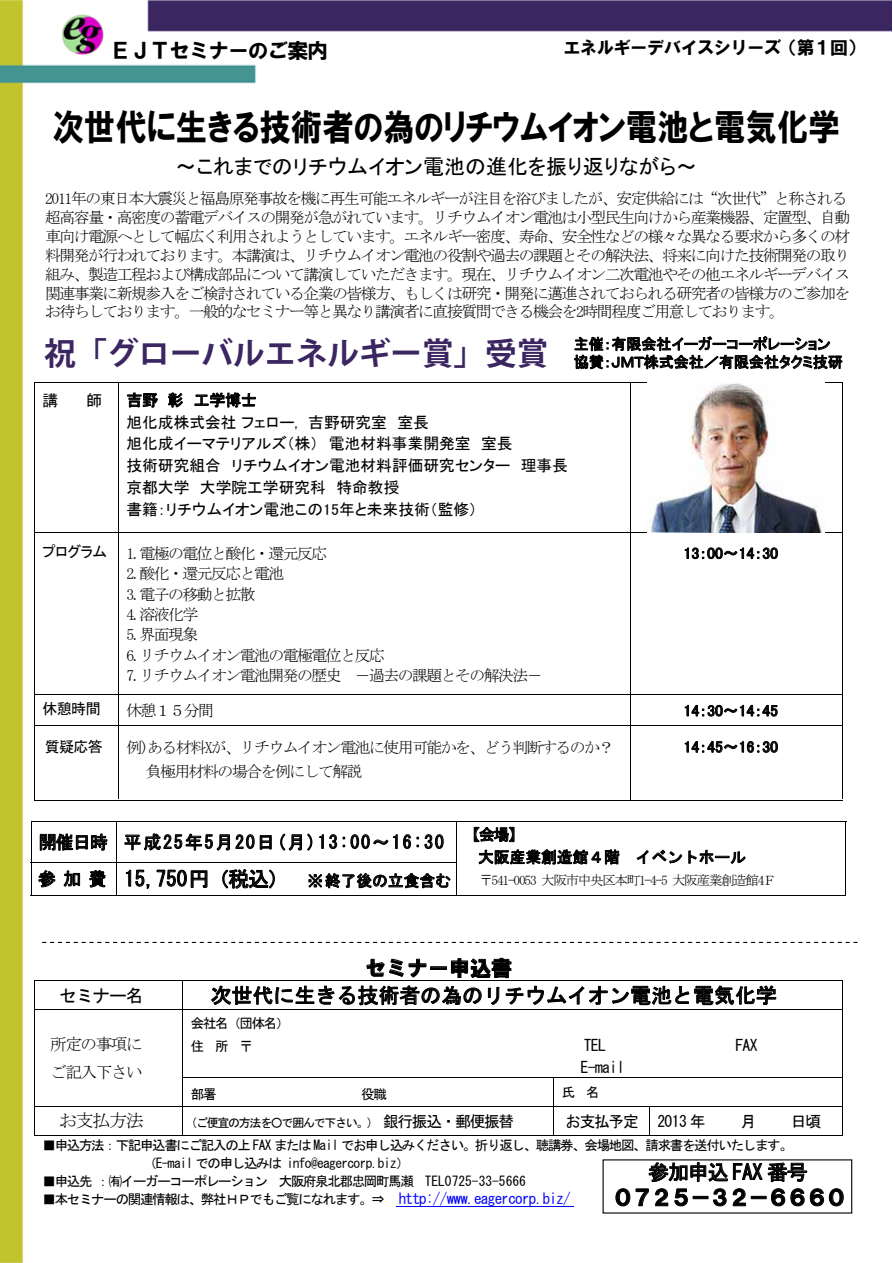
<style>
.page{position:relative;width:893px;height:1263px;background:#fff}
.page>*{position:absolute;margin:0;border:0;box-sizing:border-box;transform-origin:0 0}
.t1{font:36.45px "HGP Soei Kakugothic UB";color:#000;scale:.87 1}
.t2{font:700 31.5px "Koz Go Pr 6 N";color:#3b2661}
.t3{font:21px "MS Gothic";color:#000}
.t4{font:21px "MS P Gothic";color:#000}
.t5{font:21px "HG Soei Kakugothic UB";letter-spacing:-.06em;color:#000}
.t6{font:21px "MS Gothic";letter-spacing:-.055em;color:#000}
.t7{font:21px "HG Soei Kakugothic UB";color:#000}
.t8{font:18px "MS Gothic";letter-spacing:.1em;color:#000}
.t9{font:18px "HG Soei Kakugothic UB";letter-spacing:-.075em;color:#000}
.t10{font:18px "MS Mincho";letter-spacing:-.075em;color:#000}
.t11{font:16.5px/28px "MS Mincho";letter-spacing:-.075em;color:#000}
.t12{font:15.75px/18.9px "MS Mincho";letter-spacing:-.09em;color:#000}
.t13{font:15.75px/21.9px "MS P Gothic";color:#000}
.t14{font:15.75px/22.5px "MS Gothic";color:#000}
.t15{font:15.75px "MS Gothic";letter-spacing:-.04em;color:#000}
.t16{font:15.75px "MS Gothic";letter-spacing:-.08em;color:#000}
.t17{font:15px/18px "MS P Gothic";color:#000}
.t18{font:13.5px/22.5px "MS Gothic";letter-spacing:-.1em;color:#000}
.t19{font:13.5px "MS Mincho";letter-spacing:-.095em;color:#000}
.t20{font:12px "MS Gothic";letter-spacing:-.105em;color:#000}
.s1{font-family:"MS P Gothic";font-size:15px}
.s2{font-size:18px}
.s3{font-size:15.75px}
.s4{font-size:15px;color:#00f}
</style>
<div class="page">
<img style="left:0;top:0;width:891px;height:1263px">
<svg style="left:574px;top:336px;width:268px;height:42px"></svg>
<svg style="left:40px;top:834px;width:67px;height:16px"></svg>
<hr style="left:31px;top:821px;width:815px;height:1px;background:#000">
<hr style="left:31px;top:822px;width:1px;height:40px;background:#000">
<hr style="left:116px;top:822px;width:1px;height:40px;background:#000">
<hr style="left:456px;top:822px;width:1px;height:40px;background:#000">
<hr style="left:845px;top:822px;width:1px;height:40px;background:#000">
<svg style="left:38px;top:870px;width:17px;height:17px"></svg>
<svg style="left:64px;top:871px;width:16px;height:16px"></svg>
<svg style="left:89px;top:870px;width:17px;height:18px"></svg>
<svg style="left:125px;top:833px;width:325px;height:56px"></svg>
<svg style="left:474px;top:827px;width:145px;height:38px"></svg>
<svg style="left:637px;top:850px;width:45px;height:14px"></svg>
<svg style="left:688px;top:850px;width:57px;height:14px"></svg>
<hr style="left:31px;top:862px;width:426px;height:1px;background:#000">
<hr style="left:31px;top:863px;width:1px;height:33px;background:#000">
<hr style="left:31px;top:895px;width:85px;height:1px;background:#000">
<hr style="left:116px;top:863px;width:1px;height:33px;background:#000">
<hr style="left:117px;top:895px;width:339px;height:1px;background:#000">
<hr style="left:456px;top:863px;width:1px;height:33px;background:#000">
<hr style="left:457px;top:895px;width:388px;height:1px;background:#000">
<hr style="left:845px;top:863px;width:1px;height:33px;background:#000">
<svg style="left:127px;top:393px;width:31px;height:14px"></svg>
<svg style="left:168px;top:393px;width:15px;height:14px"></svg>
<svg style="left:195px;top:392px;width:61px;height:15px"></svg>
<svg style="left:685px;top:548px;width:92px;height:11px"></svg>
<hr style="left:34px;top:382px;width:809px;height:1px;background:#000">
<hr style="left:630px;top:383px;width:1px;height:417px;background:#000">
<hr style="left:34px;top:533px;width:809px;height:1px;background:#000">
<hr style="left:34px;top:382px;width:1px;height:417px;background:#000">
<hr style="left:118px;top:383px;width:1px;height:416px;background:#000">
<hr style="left:842px;top:382px;width:1px;height:417px;background:#000">
<hr style="left:34px;top:725px;width:809px;height:1px;background:#000">
<svg style="left:367px;top:959px;width:59px;height:18px"></svg>
<div style="left:430px;top:967px;width:17px;height:3px;border:1px solid #000"></div>
<svg style="left:451px;top:958px;width:60px;height:20px"></svg>
<svg style="left:211px;top:985px;width:271px;height:24px"></svg>
<svg style="left:488px;top:987px;width:11px;height:18px"></svg>
<svg style="left:506px;top:985px;width:270px;height:28px"></svg>
<hr style="left:34px;top:981px;width:809px;height:1px;background:#000">
<svg style="left:34px;top:982px;width:1px;height:27px"></svg>
<svg style="left:182px;top:982px;width:1px;height:27px"></svg>
<svg style="left:842px;top:982px;width:1px;height:27px"></svg>
<hr style="left:34px;top:1009px;width:809px;height:1px;background:#000">
<hr style="left:34px;top:1010px;width:1px;height:68px;background:#000">
<hr style="left:182px;top:1010px;width:1px;height:68px;background:#000">
<hr style="left:842px;top:1010px;width:1px;height:68px;background:#000">
<hr style="left:182px;top:1078px;width:372px;height:1px;background:#000">
<hr style="left:554px;top:1078px;width:288px;height:1px;background:#000">
<hr style="left:34px;top:1106px;width:809px;height:1px;background:#000">
<svg style="left:34px;top:1078px;width:1px;height:57px"></svg>
<hr style="left:34px;top:1135px;width:148px;height:1px;background:#000">
<svg style="left:182px;top:1079px;width:1px;height:57px"></svg>
<hr style="left:183px;top:1135px;width:370px;height:1px;background:#000">
<svg style="left:553px;top:1079px;width:1px;height:57px"></svg>
<hr style="left:554px;top:1135px;width:95px;height:1px;background:#000">
<svg style="left:649px;top:1107px;width:1px;height:28px"></svg>
<hr style="left:649px;top:1135px;width:193px;height:1px;background:#000">
<svg style="left:842px;top:1078px;width:1px;height:58px"></svg>
<hr style="left:396px;top:1206px;width:178px;height:1px;background:#00f">
<svg style="left:43px;top:942px;width:817px;height:1px"></svg>
<svg style="left:648px;top:1162px;width:159px;height:20px"></svg>
<svg style="left:615px;top:1188px;width:15px;height:18px"></svg>
<svg style="left:636px;top:1188px;width:13px;height:18px"></svg>
<svg style="left:655px;top:1188px;width:13px;height:18px"></svg>
<svg style="left:674px;top:1188px;width:14px;height:19px"></svg>
<div style="left:693px;top:1196px;width:15px;height:3px;border:1px solid #000"></div>
<svg style="left:713px;top:1188px;width:13px;height:18px"></svg>
<svg style="left:733px;top:1188px;width:13px;height:18px"></svg>
<div style="left:751px;top:1196px;width:15px;height:3px;border:1px solid #000"></div>
<svg style="left:771px;top:1188px;width:33px;height:19px"></svg>
<svg style="left:810px;top:1188px;width:33px;height:19px"></svg>
<svg style="left:685px;top:741px;width:92px;height:12px"></svg>
<hr style="left:34px;top:800px;width:808px;height:1px;background:#000">
<img style="left:647px;top:383px;width:178px;height:149px">
<hr style="left:34px;top:694px;width:809px;height:1px;background:#000">
<svg style="left:685px;top:705px;width:92px;height:11px"></svg>
<h3 class="t5" style="left:110px;top:40px;width:219px">ＥＪＴセミナーのご案内</h3>
<p class="t9" style="left:563px;top:39px;width:303px">エネルギーデバイスシリーズ（第１回）</p>
<h1 class="t1" style="left:52px;top:108px;width:907px">次世代に生きる技術者の為のリチウムイオン電池と電気化学</h1>
<h3 class="t4" style="left:176px;top:156px;width:523px">～これまでのリチウムイオン電池の進化を振り返りながら～</h3>
<p class="t12" style="left:45px;top:189px;width:806px">2011年の東日本大震災と福島原発事故を機に再生可能エネルギーが注目を浴びましたが、安定供給には“次世代”と称される超高容量・高密度の蓄電デバイスの開発が急がれています。リチウムイオン電池は小型民生向けから産業機器、定置型、自動車向け電源へとして幅広く利用されようとしています。エネルギー密度、寿命、安全性などの様々な異なる要求から多くの材料開発が行われております。本講演は、リチウムイオン電池の役割や過去の課題とその解決法、将来に向けた技術開発の取り組み、製造工程および構成部品について講演していただきます。現在、リチウムイオン二次電池やその他エネルギーデバイス関連事業に新規参入をご検討されている企業の皆様方、もしくは研究・開発に邁進されておられる研究者の皆様方のご参加をお待ちしております。一般的なセミナー等と異なり講演者に直接質問できる機会を2時間程度ご用意しております。</p>
<h2 class="t2" style="left:44px;top:336px;width:505px">祝「グローバルエネルギー賞」受賞</h2>
<p class="t17" style="left:574px;top:335px;width:270px">主催：有限会社イーガーコーポレーション協賛：ＪＭＴ株式会社／有限会社タクミ技研</p>
<p class="t13" style="left:43px;top:389px;width:17px">講</p>
<p class="t13" style="left:86px;top:389px;width:17px">師</p>
<p class="t13" style="left:126px;top:389px;width:443px">吉野 彰　工学博士<br>旭化成株式会社 フェロー,　吉野研究室　室長<br>旭化成イーマテリアルズ（株）　電池材料事業開発室　室長<br>技術研究組合　リチウムイオン電池材料評価研究センター　理事長京都大学　大学院工学研究科　特命教授<br>書籍：リチウムイオン電池この15年と未来技術（監修）</p>
<p class="t12" style="left:43px;top:544px;width:286px"><span class="s1">プログラム</span> 1.電極の電位と酸化・還元反応</p>
<p class="t13" style="left:683px;top:542px;width:96px">13：00～14：30</p>
<p class="t12" style="left:126px;top:563px;width:418px;line-height:20.4px">2.酸化・還元反応と電池<br>3.電子の移動と拡散<br>4.溶液化学<br>5.界面現象<br>6.リチウムイオン電池の電極電位と反応<br>7.リチウムイオン電池開発の歴史　－過去の課題とその解決法－</p>
<p class="t17" style="left:43px;top:700px;width:60px">休憩時間</p>
<p class="t12" style="left:126px;top:701px;width:89px">休憩１５分間</p>
<p class="t13" style="left:683px;top:700px;width:96px">14：30～14：45</p>
<p class="t17" style="left:45px;top:737px;width:60px">質疑応答</p>
<p class="t12" style="left:126px;top:738px;width:489px">例)ある材料Xが、リチウムイオン電池に使用可能かを、どう判断するのか？</p>
<p class="t13" style="left:683px;top:736px;width:96px">14：45～16：30</p>
<p class="t12" style="left:146px;top:761px;width:218px">負極用材料の場合を例にして解説</p>
<p class="t8" style="left:39px;top:833px;width:407px">開催日時 平成25年5月20日(月)13:00～16:30</p>
<h3 class="t3" style="left:38px;top:868px;width:414px"><span class="s2">参加費</span> 15,750円（税込） <span class="s3">※終了後の立食含む</span></h3>
<p class="t14" style="left:478px;top:823px;width:269px;text-indent:-14px">【会場】<br>大阪産業創造館４階　イベントホール</p>
<p class="t19" style="left:479px;top:874px;width:299px">〒541-0053 大阪市中央区本町1-4-5 大阪産業創造館4Ｆ</p>
<h3 class="t7" style="left:365px;top:957px;width:148px">セミナー申込書</h3>
<p class="t8" style="left:59px;top:986px;width:86px">セミナー名</p>
<h3 class="t3" style="left:211px;top:985px;width:568px">次世代に生きる技術者の為のリチウムイオン電池と電気化学</h3>
<p class="t18" style="left:191px;top:1012px;width:100px">会社名（団体名）住所〒</p>
<p class="t11" style="left:50px;top:1030px;width:94px">所定の事項にご記入下さい</p>
<p class="t15" style="left:584px;top:1037px;width:24px">TEL</p>
<p class="t15" style="left:735px;top:1037px;width:24px">FAX</p>
<p class="t15" style="left:581px;top:1060px;width:45px">E-mail</p>
<p class="t18" style="left:191px;top:1083px;width:27px">部署</p>
<p class="t18" style="left:361px;top:1083px;width:27px">役職</p>
<p class="t18" style="left:562px;top:1081px;width:39px">氏 名</p>
<p class="t10" style="left:59px;top:1112px;width:86px">お支払方法</p>
<p class="t20" style="left:191px;top:1116px;width:325px">(ご便宜の方法を○で囲んで下さい。) <span class="s3">銀行振込・郵便振替</span></p>
<p class="t16" style="left:565px;top:1113px;width:142px">お支払予定 2013 年</p>
<p class="t15" style="left:740px;top:1113px;width:17px">月</p>
<p class="t15" style="left:791px;top:1113px;width:32px">日頃</p>
<p class="t18" style="left:144px;top:1136px;width:651px;line-height:18px;text-indent:-101px">■申込方法：下記申込書にご記入の上 FAX または Mail でお申し込みください。折り返し、聴講券、会場地図、請求書を送付いたします。（E-mail での申し込みは info@eagercorp.biz）</p>
<p class="t18" style="left:43px;top:1170px;width:485px">■申込先 ：㈲イーガーコーポレーション　大阪府泉北郡忠岡町馬瀬　TEL0725-33-5666</p>
<p class="t18" style="left:43px;top:1188px;width:530px">■本セミナーの関連情報は、弊社ＨＰでもご覧になれます。⇒ <span class="s4">http://www.eagercorp.biz/</span></p>
<h3 class="t6" style="left:648px;top:1162px;width:161px">参加申込 FAX 番号</h3>
<h3 class="t5" style="left:612px;top:1187px;width:236px">０７２５－３２－６６６０</h3>
</div>
